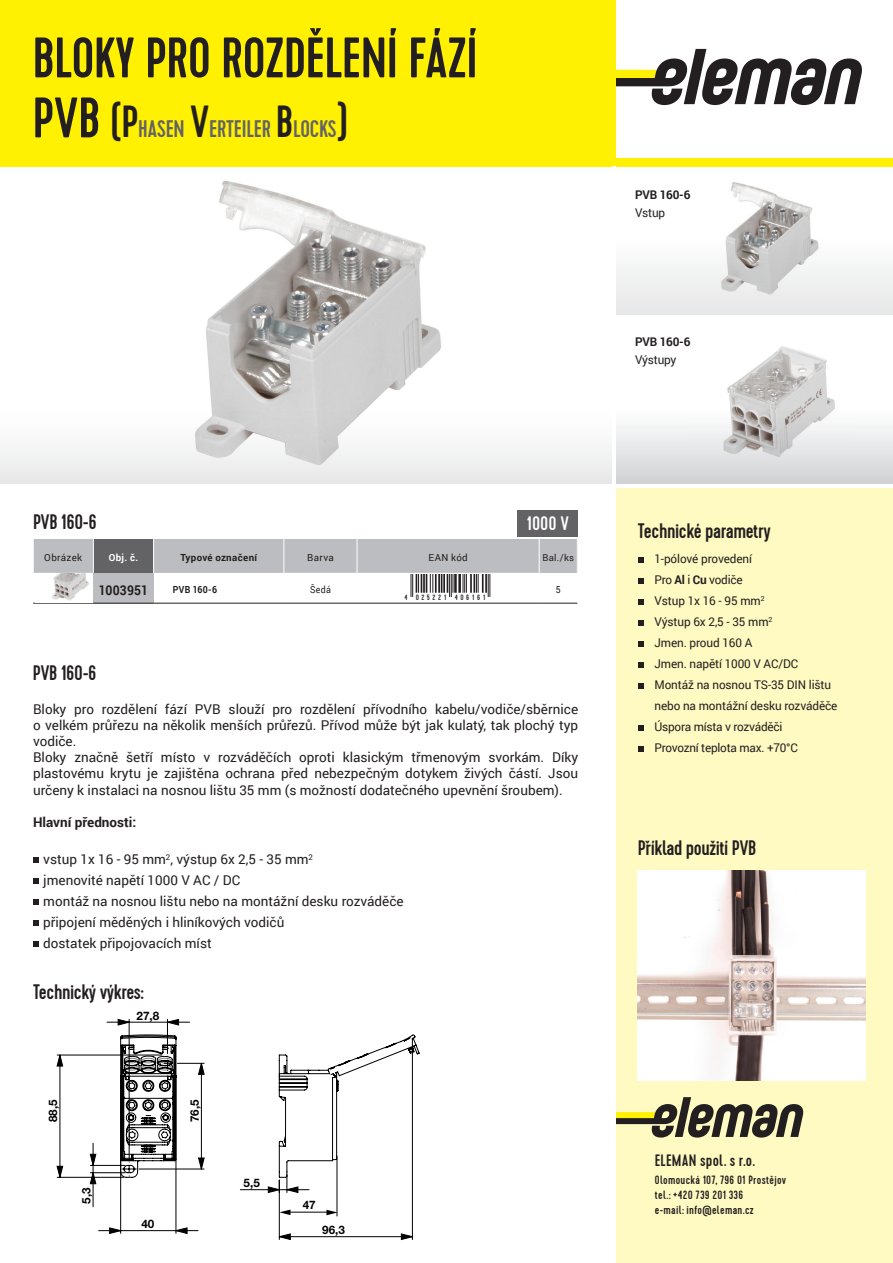
<style>
.page{position:relative;width:893px;height:1263px;background:#fff}
.page>*{position:absolute;margin:0;border:0;box-sizing:border-box;transform-origin:0 0}
.t1{font:500 57px "Cervo";letter-spacing:-.01em;color:#231f20}
.t2{font:500 24px "Cervo";letter-spacing:-.01em;color:#636366}
.t3{font:500 21px "Cervo";letter-spacing:-.02em;color:#231f20}
.t4{font:500 19.5px "Cervo";color:#fff}
.popis_vzduch{font:500 16.5px "Cervo";letter-spacing:.015em;color:#231f20}
.t5{font:13.5px/16.2px "Roboto";color:#231f20;text-align:justify}
.t6{font:700 13.5px "Roboto";color:#231f20}
.t7{font:700 13.5px "Roboto";color:#231f20;scale:.9 1}
.Styl_odstavce1{font:12px "Roboto";letter-spacing:-.01em;color:#231f20}
.popis_vzduch-2{font:500 12px "Cervo";letter-spacing:.025em;color:#231f20}
.Styl_odstavce1-2{font:700 12px "Roboto";letter-spacing:-.02em;color:#231f20}
.t8{font:11.7px "Arial";color:#000}
.t9{font:9.75px "Roboto";letter-spacing:.035em;color:#231f20}
.t10{font:700 9.75px "Roboto";letter-spacing:.035em;color:#231f20}
.t11{font:700 9.75px "Roboto";letter-spacing:.035em;color:#231f20;scale:.9 1}
.t12{font:700 9.75px "Roboto";color:#fff}
.t13{font:9.75px "Roboto";letter-spacing:.035em;color:#231f20;scale:.9 1}
.t14{font:9.45px "Roboto";color:#231f20}
.t15{font:500 7.65px "Cervo";letter-spacing:.32em;color:#231f20}
.s1{font-size:57px;color:#231f20}
.s2{font-size:45px;color:#231f20}
.s3{font-weight:700}
</style>
<div class="page">
<img style="left:206px;top:180px;width:235px;height:175px">
<img style="left:775px;top:346px;width:31px;height:7px">
<svg style="left:616px;top:182px;width:277px;height:133px"></svg>
<svg style="left:615px;top:49px;width:247px;height:56px"></svg>
<div style="left:615px;top:487px;width:278px;height:776px;background:#fffac1"></div>
<div style="left:0;top:0;width:615px;height:167px;background:#fff101"></div>
<svg style="left:0;top:355px;width:612px;height:129px"></svg>
<svg style="left:615px;top:1097px;width:189px;height:40px"></svg>
<div style="left:0;top:158px;width:893px;height:9px;background:#fff101"></div>
<svg style="left:616px;top:353px;width:277px;height:131px"></svg>
<hr style="left:0;top:484px;width:893px;height:4px;background:#fff">
<svg style="left:638px;top:557px;width:5px;height:5px"></svg>
<svg style="left:638px;top:578px;width:5px;height:5px"></svg>
<svg style="left:638px;top:599px;width:5px;height:5px"></svg>
<svg style="left:638px;top:620px;width:5px;height:5px"></svg>
<svg style="left:638px;top:641px;width:5px;height:5px"></svg>
<svg style="left:638px;top:662px;width:5px;height:5px"></svg>
<svg style="left:638px;top:683px;width:5px;height:5px"></svg>
<svg style="left:638px;top:725px;width:5px;height:5px"></svg>
<svg style="left:638px;top:746px;width:5px;height:5px"></svg>
<div style="left:517px;top:510px;width:61px;height:26px;background:#636366"></div>
<div style="left:539px;top:539px;width:38px;height:34px;background:#bcbdc0"></div>
<hr style="left:33px;top:603px;width:60px;height:1px;background:#231f20">
<hr style="left:93px;top:603px;width:61px;height:1px;background:#231f20">
<hr style="left:154px;top:603px;width:130px;height:1px;background:#231f20">
<hr style="left:284px;top:603px;width:73px;height:1px;background:#231f20">
<hr style="left:357px;top:603px;width:182px;height:1px;background:#231f20">
<hr style="left:539px;top:603px;width:38px;height:1px;background:#231f20">
<hr style="left:539px;top:539px;width:1px;height:34px;background:#fff">
<svg style="left:33px;top:857px;width:5px;height:5px"></svg>
<svg style="left:33px;top:878px;width:5px;height:5px"></svg>
<svg style="left:33px;top:899px;width:5px;height:5px"></svg>
<svg style="left:33px;top:920px;width:5px;height:5px"></svg>
<svg style="left:33px;top:941px;width:5px;height:5px"></svg>
<img style="left:638px;top:871px;width:227px;height:210px">
<svg style="left:33px;top:539px;width:506px;height:64px"></svg>
<hr style="left:40px;top:1010px;width:413px;height:1px;background:#000">
<hr style="left:40px;top:1010px;width:1px;height:233px;background:#000">
<hr style="left:40px;top:1262px;width:413px;height:1px;background:#000">
<hr style="left:772px;top:1010px;width:1px;height:233px;background:#000">
<hr style="left:167px;top:1019px;width:1px;height:34px;background:#000">
<hr style="left:129px;top:1019px;width:1px;height:140px;background:#000">
<hr style="left:240px;top:1189px;width:39px;height:1px;background:#000">
<hr style="left:120px;top:1079px;width:1px;height:154px;background:#000">
<hr style="left:176px;top:1079px;width:1px;height:154px;background:#000">
<hr style="left:90px;top:1165px;width:35px;height:1px;background:#000">
<hr style="left:90px;top:1172px;width:35px;height:1px;background:#000">
<hr style="left:93px;top:1173px;width:1px;height:34px;background:#000">
<hr style="left:57px;top:1055px;width:105px;height:1px;background:#000">
<hr style="left:57px;top:1177px;width:66px;height:1px;background:#000">
<svg style="left:107px;top:1019px;width:83px;height:7px"></svg>
<svg style="left:99px;top:1227px;width:99px;height:7px"></svg>
<svg style="left:90px;top:1143px;width:6px;height:41px"></svg>
<svg style="left:56px;top:1054px;width:7px;height:124px"></svg>
<svg style="left:119px;top:1034px;width:86px;height:144px"></svg>
<svg style="left:268px;top:1034px;width:152px;height:206px"></svg>
<p class="t1" style="left:32px;top:24px;width:447px">BLOKY PRO ROZDĚLENÍ FÁZÍ</p>
<p class="t2" style="left:32px;top:115px;width:317px"><span class="s1">PVB</span> <span class="s2">(P</span>HASEN <span class="s2">V</span>ERTEILER <span class="s2">B</span>LOCKS<span class="s2">)</span></p>
<p class="Styl_odstavce1-2" style="left:635px;top:186px;width:57px">PVB 160-6</p>
<p class="Styl_odstavce1" style="left:635px;top:204px;width:32px">Vstup</p>
<p class="Styl_odstavce1-2" style="left:635px;top:333px;width:57px">PVB 160-6</p>
<p class="Styl_odstavce1" style="left:635px;top:351px;width:43px">Výstupy</p>
<p class="t3" style="left:33px;top:510px;width:65px">PVB 160-6</p>
<p class="t4" style="left:526px;top:512px;width:44px">1000 V</p>
<p class="t9" style="left:44px;top:551px;width:39px">Obrázek</p>
<p class="t12" style="left:109px;top:551px;width:31px">Obj. č.</p>
<p class="t10" style="left:180px;top:551px;width:78px">Typové označení</p>
<p class="t9" style="left:307px;top:551px;width:28px">Barva</p>
<p class="t9" style="left:428px;top:551px;width:41px">EAN kód</p>
<p class="t14" style="left:542px;top:551px;width:33px">Bal./ks</p>
<p class="t7" style="left:99px;top:581px;width:56px">1003951</p>
<p class="t11" style="left:173px;top:583px;width:51px">PVB 160-6</p>
<p class="t13" style="left:310px;top:583px;width:25px">Šedá</p>
<p class="t13" style="left:556px;top:583px;width:7px">5</p>
<p class="t15" style="left:405px;top:593px;width:82px">4 025221 406161</p>
<p class="t3" style="left:33px;top:660px;width:65px">PVB 160-6</p>
<p class="t5" style="left:33px;top:700px;width:547px">Bloky pro rozdělení fází PVB slouží pro rozdělení přívodního kabelu/vodiče/sběrnice o velkém průřezu na několik menších průřezů. Přívod může být jak kulatý, tak plochý typ vodiče.</p>
<p class="t5" style="left:33px;top:749px;width:547px">Bloky značně šetří místo v rozváděčích oproti klasickým třmenovým svorkám. Díky plastovému krytu je zajištěna ochrana před nebezpečným dotykem živých částí. Jsou určeny k instalaci na nosnou lištu 35 mm (s možností dodatečného upevnění šroubem).</p>
<p class="t6" style="left:33px;top:813px;width:105px">Hlavní přednosti:</p>
<p class="t5" style="left:43px;top:851px;width:271px">vstup 1x 16 - 95 mm<sup>2</sup>, výstup 6x 2,5 - 35 mm<sup>2</sup></p>
<p class="t5" style="left:43px;top:872px;width:199px">jmenovité napětí 1000 V AC / DC</p>
<p class="t5" style="left:43px;top:893px;width:362px">montáž na nosnou lištu nebo na montážní desku rozváděče</p>
<p class="t5" style="left:43px;top:914px;width:243px">připojení měděných i hliníkových vodičů</p>
<p class="t5" style="left:43px;top:935px;width:170px">dostatek připojovacích míst</p>
<p class="t3" style="left:33px;top:980px;width:112px">Technický výkres:</p>
<p class="t8" style="left:46px;top:1122px;width:24px;rotate:-90deg">88,5</p>
<p class="t8" style="left:79px;top:1203px;width:18px;rotate:-90deg">5,3</p>
<p class="t8" style="left:137px;top:1008px;width:24px">27,8</p>
<p class="t8" style="left:187px;top:1122px;width:24px;rotate:-90deg">76,5</p>
<p class="t8" style="left:141px;top:1216px;width:14px">40</p>
<p class="t8" style="left:244px;top:1176px;width:18px">5,5</p>
<p class="t8" style="left:303px;top:1198px;width:14px">47</p>
<p class="t8" style="left:322px;top:1223px;width:24px">96,3</p>
<p class="t3" style="left:638px;top:519px;width:135px">Technické parametry</p>
<p class="Styl_odstavce1" style="left:654px;top:551px;width:99px">1-pólové provedení</p>
<p class="Styl_odstavce1" style="left:654px;top:572px;width:90px">Pro <span class="s3">Al</span> i <span class="s3">Cu</span> vodiče</p>
<p class="Styl_odstavce1" style="left:654px;top:593px;width:112px">Vstup 1x 16 - 95 mm<sup>2</sup></p>
<p class="Styl_odstavce1" style="left:654px;top:614px;width:119px">Výstup 6x 2,5 - 35 mm<sup>2</sup></p>
<p class="Styl_odstavce1" style="left:654px;top:635px;width:99px">Jmen. proud 160 A</p>
<p class="Styl_odstavce1" style="left:654px;top:656px;width:145px">Jmen. napětí 1000 V AC/DC</p>
<p class="Styl_odstavce1" style="left:654px;top:677px;width:178px">Montáž na nosnou TS-35 DIN lištu</p>
<p class="Styl_odstavce1" style="left:654px;top:698px;width:185px">nebo na montážní desku rozváděče</p>
<p class="Styl_odstavce1" style="left:654px;top:719px;width:130px">Úspora místa v rozváděči</p>
<p class="Styl_odstavce1" style="left:654px;top:740px;width:145px">Provozní teplota max. +70°C</p>
<p class="t3" style="left:638px;top:835px;width:120px">Příklad použití PVB</p>
<p class="popis_vzduch" style="left:655px;top:1150px;width:102px">ELEMAN spol. s r.o.</p>
<p class="popis_vzduch-2" style="left:655px;top:1172px;width:133px">Olomoucká 107, 796 01 Prostějov</p>
<p class="popis_vzduch-2" style="left:655px;top:1187px;width:90px">tel.: +420 739 201 336</p>
<p class="popis_vzduch-2" style="left:655px;top:1202px;width:100px">e-mail: info@eleman.cz</p>
</div>
